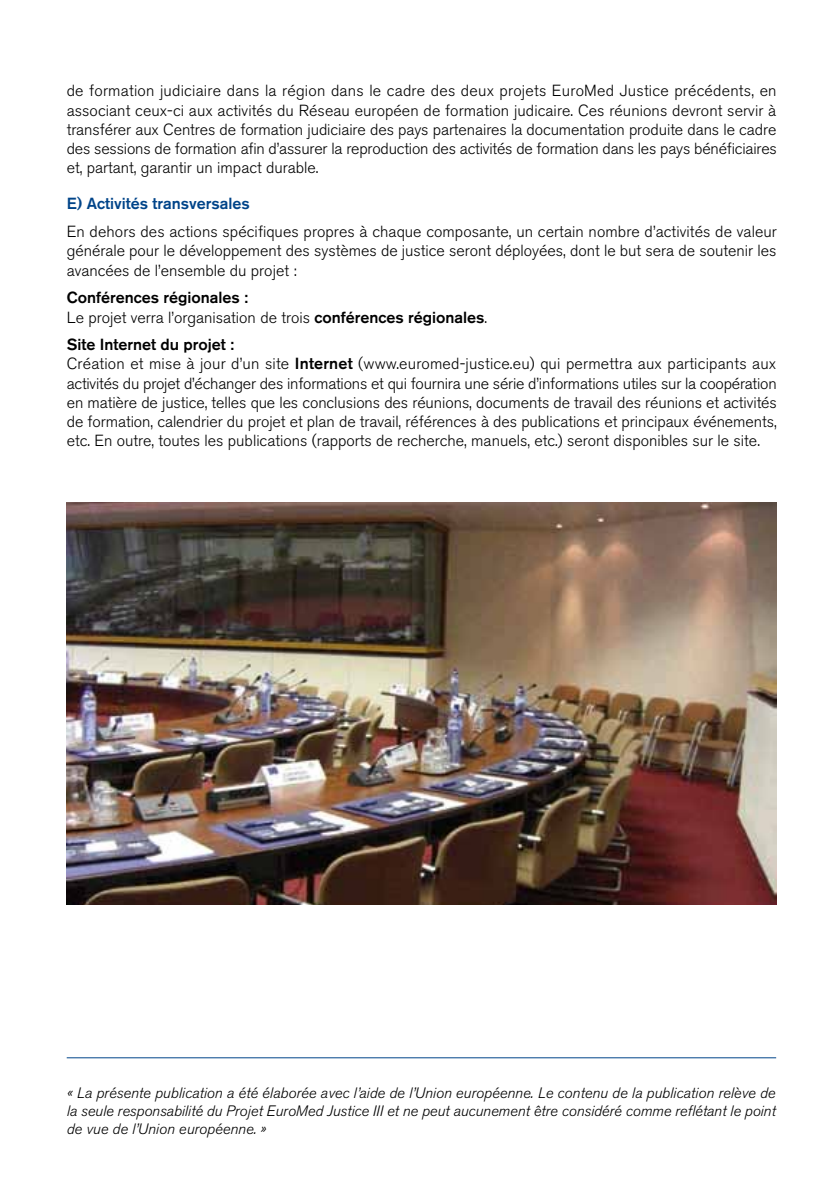
<style>
.page{position:relative;width:840px;height:1191px;background:#fff}
.page>*{position:absolute;margin:0;border:0;box-sizing:border-box;transform-origin:0 0}
.t1{font:300 16px/19.2px "Standard Grot BSK";letter-spacing:-.005em;color:#000;text-align:justify}
.t2{font:500 16px/19.2px "Standard Grot BSK";color:#000}
.t3{font:500 16px "Standard Grot BSK";color:#004489}
.t4{font:italic 300 15px/18px "Standard Grot BSK";letter-spacing:-.005em;color:#000;text-align:justify}
.s1{font-weight:300}
.s2{font-weight:500}
</style>
<div class="page">
<hr style="left:67px;top:1057px;width:708px;height:1px;background:#004489">
<img style="left:67px;top:502px;width:708px;height:402px">
<p class="t1" style="left:67px;top:82px;width:711px">de formation judiciaire dans la région dans le cadre des deux projets EuroMed Justice précédents, en associant ceux-ci aux activités du Réseau européen de formation judicaire. Ces réunions devront servir à transférer aux Centres de formation judiciaire des pays partenaires la documentation produite dans le cadre des sessions de formation afin d’assurer la reproduction des activités de formation dans les pays bénéficiaires et, partant, garantir un impact durable.</p>
<p class="t3" style="left:67px;top:194px;width:184px">E) Activités transversales</p>
<p class="t1" style="left:67px;top:222px;width:711px">En dehors des actions spécifiques propres à chaque composante, un certain nombre d’activités de valeur générale pour le développement des systèmes de justice seront déployées, dont le but sera de soutenir les avancées de l’ensemble du projet :</p>
<p class="t2" style="left:67px;top:288px;width:422px">Conférences régionales :<br><span class="s1">Le projet verra l’organisation de trois</span> conférences régionales<span class="s1">.</span></p>
<p class="t1" style="left:67px;top:335px;width:711px;text-align:left"><span class="s2">Site Internet du projet :<br></span>Création et mise à jour d’un site <span class="s2">Internet</span> (www.euromed-justice.eu) qui permettra aux participants aux activités du projet d’échanger des informations et qui fournira une série d’informations utiles sur la coopération en matière de justice, telles que les conclusions des réunions, documents de travail des réunions et activités de formation, calendrier du projet et plan de travail, références à des publications et principaux événements, etc. En outre, toutes les publications (rapports de recherche, manuels, etc.) seront disponibles sur le site.</p>
<p class="t4" style="left:67px;top:1083px;width:710px">« La présente publication a été élaborée avec l’aide de l’Union européenne. Le contenu de la publication relève de la seule responsabilité du Projet EuroMed Justice III et ne peut aucunement être considéré comme reflétant le point de vue de l’Union européenne. »</p>
</div>
